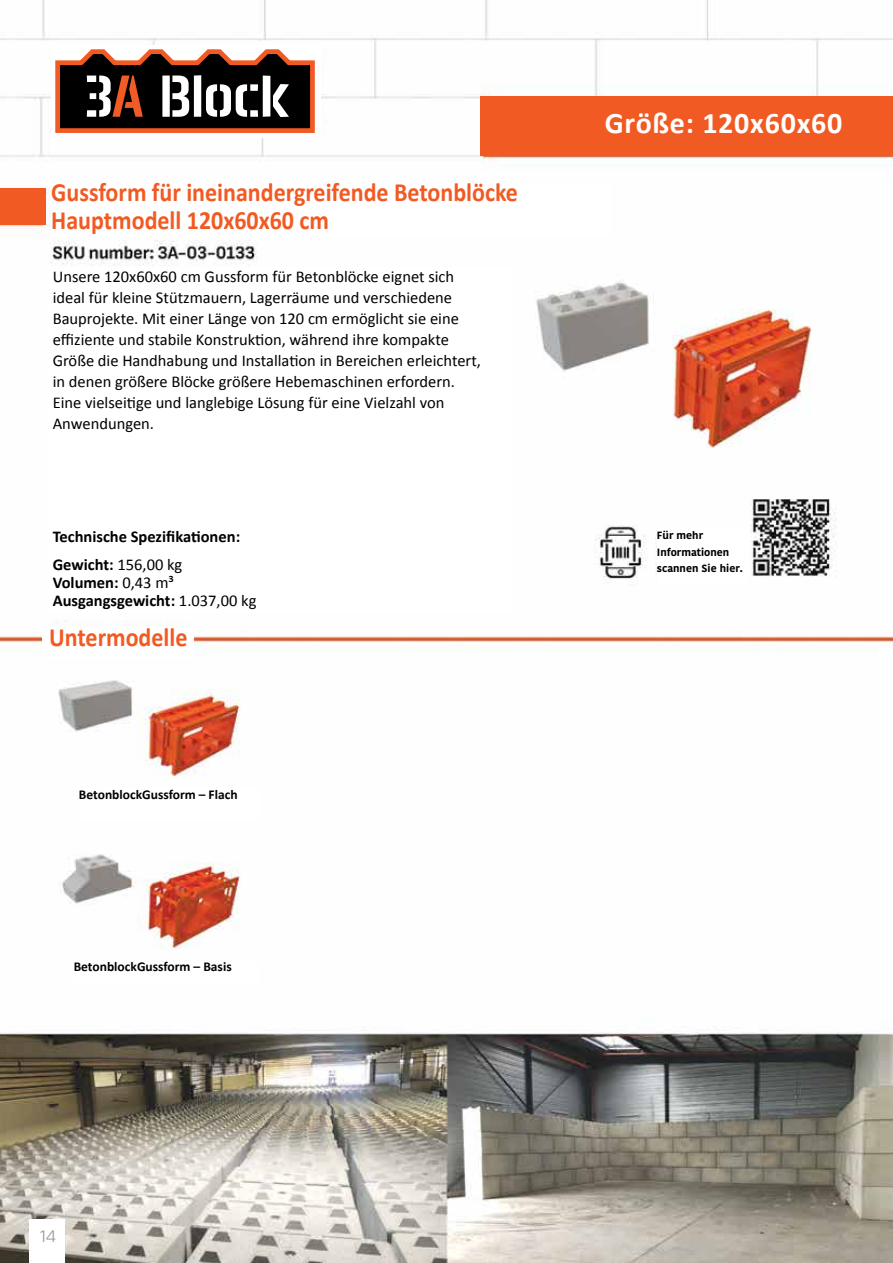
<style>
.page{position:relative;width:893px;height:1263px;background:#fff}
.page>*{position:absolute;margin:0;border:0;box-sizing:border-box;transform-origin:0 0}
.t1{font:700 30px "Calibri";letter-spacing:.025em;color:#fff}
.t2{font:700 26.4px/28.8px "Calibri";color:#f15a22;scale:.91 1}
.t3{font:16.5px/21px "Calibri";color:#000}
.t4{font:700 16.5px/28.5px "Calibri";color:#000}
.t5{font:16.5px "Ko Ho";color:#939598}
.t6{font:700 13.5px "Calibri";color:#000}
.t7{font:700 10.5px/16.5px "Kohinoor Telugu";color:#000}
.s1{font-weight:400}
</style>
<div class="page">
<img style="left:0;top:0;width:893px;height:1263px">
<div style="left:29px;top:1219px;width:35px;height:44px;background:#fff"></div>
<div style="left:878px;top:646px;width:15px;height:373px;background:#fff"></div>
<div style="left:43px;top:628px;width:151px;height:31px;background:#fff"></div>
<div style="left:51px;top:183px;width:560px;height:53px;background:#fff"></div>
<div style="left:48px;top:268px;width:464px;height:344px;background:#fff"></div>
<div style="left:51px;top:45px;width:270px;height:93px;background:#fff"></div>
<svg style="left:55px;top:49px;width:260px;height:84px"></svg>
<div style="left:480px;top:96px;width:413px;height:60px;background:#f15a22"></div>
<div style="left:0;top:188px;width:45px;height:36px;background:#f15a22"></div>
<div style="left:878px;top:186px;width:15px;height:446px;background:#fff"></div>
<div style="left:79px;top:789px;width:181px;height:31px;background:#fff"></div>
<div style="left:74px;top:961px;width:185px;height:24px;background:#fff"></div>
<div style="left:657px;top:528px;width:91px;height:56px;background:#fff"></div>
<h2 class="t2" style="left:51px;top:177px;width:514px">Gussform für ineinandergreifende Betonblöcke<br>Hauptmodell 120x60x60 cm</h2>
<p class="t3" style="left:53px;top:266px;width:430px">Unsere 120x60x60 cm Gussform für Betonblöcke eignet sich ideal für kleine Stützmauern, Lagerräume und verschiedene Bauprojekte. Mit einer Länge von 120 cm ermöglicht sie eine effiziente und stabile Konstruktion, während ihre kompakte Größe die Handhabung und Installation in Bereichen erleichtert, in denen größere Blöcke größere Hebemaschinen erfordern.<br>Eine vielseitige und langlebige Lösung für eine Vielzahl von Anwendungen.</p>
<p class="t4" style="left:53px;top:522px;width:189px">Technische Spezifikationen:<br>Gewicht: <span class="s1">156,00 kg</span></p>
<p class="t4" style="left:53px;top:573px;width:205px;line-height:18px">Volumen: <span class="s1">0,43 m³<br></span>Ausgangsgewicht: <span class="s1">1.037,00 kg</span></p>
<h2 class="t2" style="left:49px;top:622px;width:153px">Untermodelle</h2>
<p class="t6" style="left:79px;top:785px;width:160px">BetonblockGussform – Flach</p>
<p class="t6" style="left:74px;top:957px;width:160px">BetonblockGussform – Basis</p>
<h1 class="t1" style="left:605px;top:102px;width:239px">Größe: 120x60x60</h1>
<p class="t7" style="left:657px;top:527px;width:87px">Für mehr<br>Informationen scannen Sie hier.</p>
<p class="t5" style="left:40px;top:1223px;width:18px">14</p>
</div>
